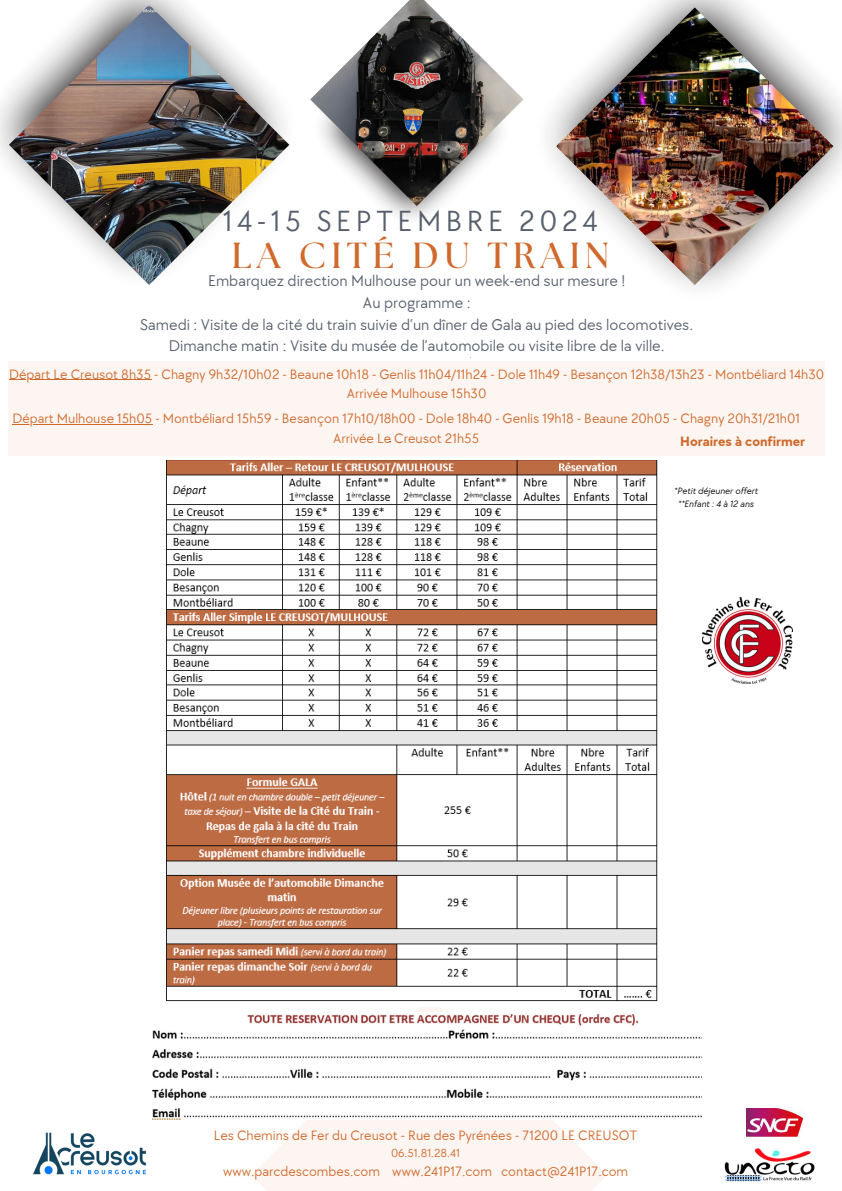
<style>
.page{position:relative;width:842px;height:1191px;background:#fff}
.page>*{position:absolute;margin:0;border:0;box-sizing:border-box;transform-origin:0 0}
.t1{font:700 36.2px "The Seasons";letter-spacing:.15em;color:#d0692c}
.t2{font:30.1px "TT Chocolates";letter-spacing:.15em;color:#565f6c}
.t3{font:16px "TT Chocolates";color:#565f6c}
.t4{font:14px "TT Chocolates";color:#d0692c}
.t5{font:700 14px "TT Chocolates";color:#d0692c}
.t6{font:12px "TT Chocolates";color:#d0692c}
.t7{font:italic 9.5px "TT Chocolates";color:#000}
</style>
<div class="page">
<img style="left:9px;top:5px;width:280px;height:280px">
<img style="left:556px;top:7px;width:277px;height:278px">
<img style="left:310px;top:0;width:213px;height:206px">
<svg style="left:252px;top:1007px;width:355px;height:183px;fill:#fcf5f1"></svg>
<img style="left:702px;top:597px;width:90px;height:86px">
<img style="left:724px;top:1148px;width:91px;height:34px">
<img style="left:747px;top:1108px;width:55px;height:28px">
<div style="left:8px;top:361px;width:816px;height:94px;background:#fcf5f1"></div>
<img style="left:152px;top:1012px;width:550px;height:106px">
<img style="left:33px;top:1132px;width:114px;height:43px">
<img style="left:166px;top:460px;width:492px;height:542px">
<hr style="left:9px;top:379px;width:142px;height:1px;background:#d0692c">
<hr style="left:12px;top:424px;width:140px;height:1px;background:#d0692c">
<p class="t2" style="left:223px;top:203px;width:377px">14-15 SEPTEMBRE 2024</p>
<p class="t1" style="left:232px;top:239px;width:379px">LA CITÉ DU TRAIN</p>
<p class="t3" style="left:208px;top:271px;width:419px">Embarquez direction Mulhouse pour un week-end sur mesure !</p>
<p class="t3" style="left:363px;top:293px;width:109px">Au programme :</p>
<p class="t3" style="left:140px;top:315px;width:554px">Samedi : Visite de la cité du train suivie d’un dîner de Gala au pied des locomotives.</p>
<p class="t3" style="left:169px;top:337px;width:497px">Dimanche matin : Visite du musée de l’automobile ou visite libre de la ville.</p>
<p class="t4" style="left:9px;top:366px;width:817px">Départ Le Creusot 8h35 - Chagny 9h32/10h02 - Beaune 10h18 - Genlis 11h04/11h24 - Dole 11h49 - Besançon 12h38/13h23 - Montbéliard 14h30</p>
<p class="t4" style="left:347px;top:385px;width:141px">Arrivée Mulhouse 15h30</p>
<p class="t4" style="left:12px;top:410px;width:789px">Départ Mulhouse 15h05 - Montbéliard 15h59 - Besançon 17h10/18h00 - Dole 18h40 - Genlis 19h18 - Beaune 20h05 - Chagny 20h31/21h01</p>
<p class="t4" style="left:333px;top:430px;width:148px">Arrivée Le Creusot 21h55</p>
<p class="t5" style="left:680px;top:433px;width:126px">Horaires à confirmer</p>
<p class="t7" style="left:674px;top:486px;width:85px">*Petit déjeuner offert</p>
<p class="t7" style="left:678px;top:499px;width:77px">**Enfant : 4 à 12 ans</p>
<p class="t4" style="left:214px;top:1126px;width:425px">Les Chemins de Fer du Creusot - Rue des Pyrénées - 71200 LE CREUSOT</p>
<p class="t6" style="left:391px;top:1145px;width:71px">06.51.81.28.41</p>
<p class="t4" style="left:223px;top:1162px;width:407px">www.parcdescombes.com www.241P17.com contact@241P17.com</p>
</div>
